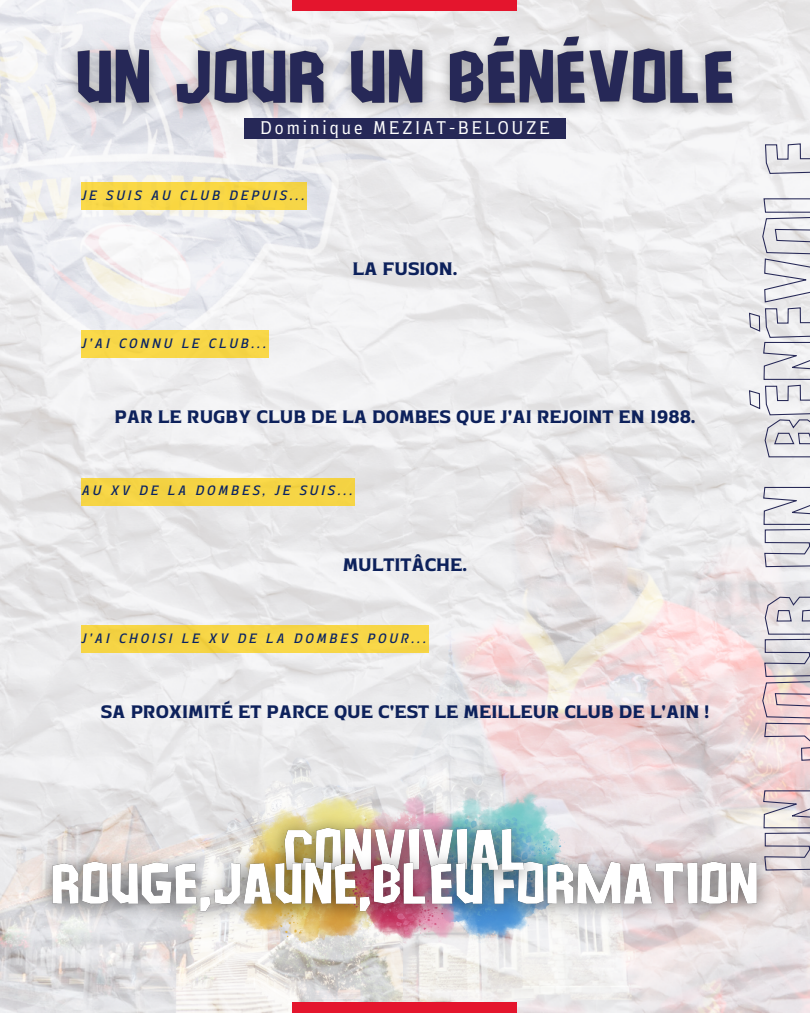
<style>
.page{position:relative;width:810px;height:1013px;background:#fff}
.page>*{position:absolute;margin:0;border:0;box-sizing:border-box;transform-origin:0 0}
.t1{font:20.3px "Asangha Re SC";letter-spacing:.15em;color:#fff}
.t2{font:20px "Asangha Bo";color:#0d215b}
.t3{font:15px "Asangha Me SC It";letter-spacing:.2em;color:#092364}
</style>
<div class="page">
<img style="left:0;top:0;width:810px;height:1012px">
<div style="left:293px;top:0;width:224px;height:10px;background:#e4152d"></div>
<div style="left:293px;top:1002px;width:224px;height:10px;background:#e4152d"></div>
<img style="left:56px;top:20px;width:697px;height:120px">
<div style="left:244px;top:118px;width:322px;height:20px;background:#262857"></div>
<img style="left:467px;top:790px;width:104px;height:42px">
<img style="left:239px;top:790px;width:96px;height:42px">
<img style="left:335px;top:790px;width:132px;height:8px">
<svg style="left:748px;top:142px;width:62px;height:729px"></svg>
<div style="left:81px;top:183px;width:226px;height:27px;background:#f9d746"></div>
<div style="left:81px;top:330px;width:188px;height:27px;background:#f8d748"></div>
<div style="left:81px;top:478px;width:274px;height:27px;background:#f5d445"></div>
<div style="left:81px;top:625px;width:347px;height:27px;background:#f7d646"></div>
<img style="left:510px;top:832px;width:275px;height:111px">
<img style="left:257px;top:798px;width:296px;height:111px">
<img style="left:26px;top:832px;width:484px;height:111px">
<p class="t1" style="left:260px;top:115px;width:291px">Dominique MEZIAT-BELOUZE</p>
<p class="t3" style="left:81px;top:186px;width:224px">JE SUIS AU CLUB DEPUIS...</p>
<p class="t3" style="left:81px;top:334px;width:186px">J'AI CONNU LE CLUB...</p>
<p class="t2" style="left:353px;top:256px;width:106px">LA FUSION.</p>
<p class="t2" style="left:114px;top:404px;width:583px">PAR LE RUGBY CLUB DE LA DOMBES QUE J'AI REJOINT EN 1988.</p>
<p class="t3" style="left:81px;top:481px;width:272px">AU XV DE LA DOMBES, JE SUIS...</p>
<p class="t2" style="left:343px;top:552px;width:126px">MULTITÂCHE.</p>
<p class="t3" style="left:81px;top:629px;width:346px">J'AI CHOISI LE XV DE LA DOMBES POUR...</p>
<p class="t2" style="left:101px;top:699px;width:610px">SA PROXIMITÉ ET PARCE QUE C'EST LE MEILLEUR CLUB DE L'AIN !</p>
</div>
